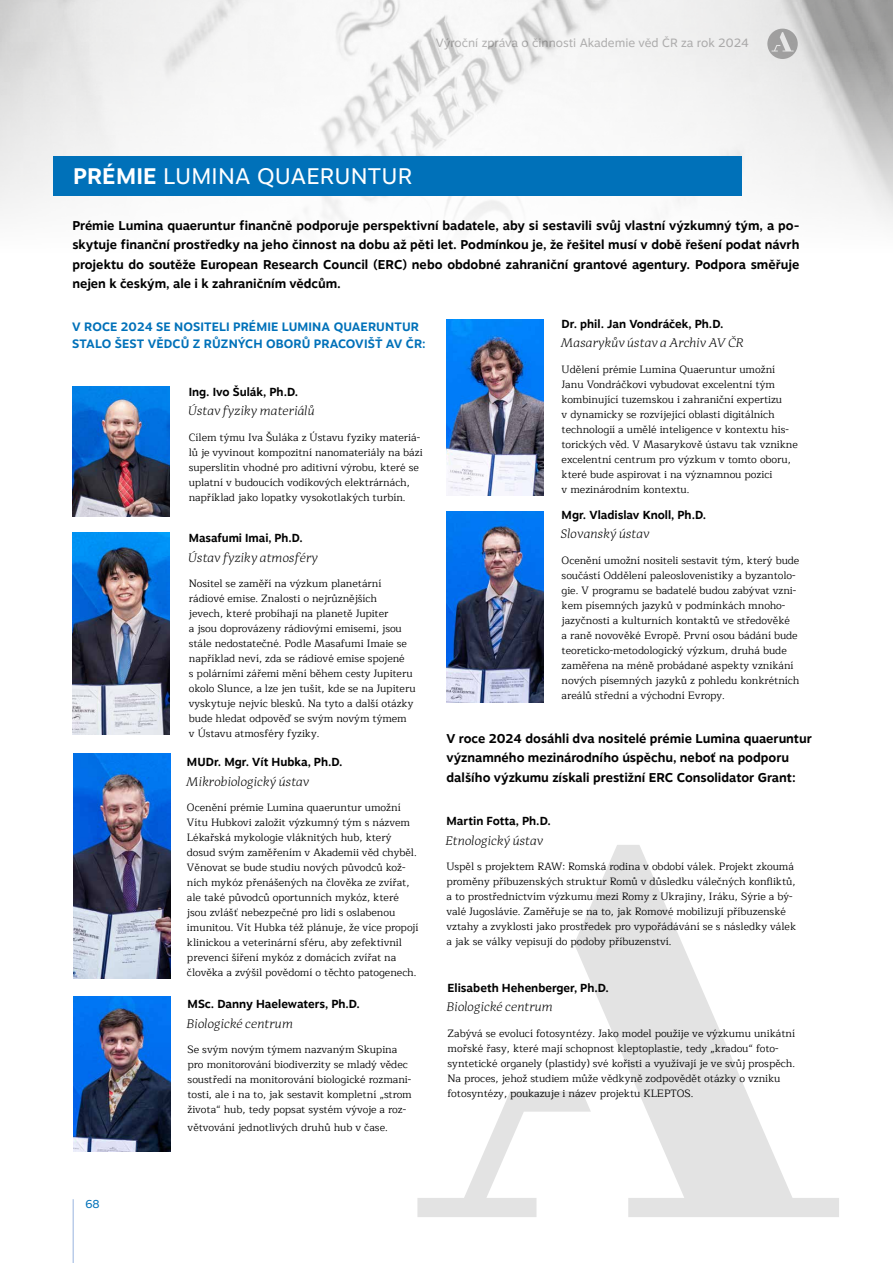
<style>
.page{position:relative;width:893px;height:1263px;background:#fff}
.page>*{position:absolute;margin:0;border:0;box-sizing:border-box;transform-origin:0 0}
.t1{font:22.5px "Motiva Sans";letter-spacing:.01em;color:#fff}
.t2{font:700 12.75px/19.5px "Motiva Sans";color:#000;text-align:justify}
.t3{font:italic 300 12.75px "Adagio Serif";color:#000}
.t4{font:700 12.15px/17.5px "Motiva Sans";letter-spacing:.01em;color:#0071b9}
.t5{font:12px "Motiva Sans";color:#b8b7b7}
.t6{font:700 11.7px "Motiva Sans";color:#000}
.t7{font:11.4px "Motiva Sans";color:#0071b9}
.t8{font:10.5px/15px "Maitree";color:#000}
.s1{font-weight:700}
</style>
<div class="page">
<hr style="left:73px;top:1199px;width:1px;height:64px;background:#98b3de">
<svg style="left:417px;top:845px;width:422px;height:372px"></svg>
<img style="left:0;top:0;width:893px;height:320px">
<div style="left:54px;top:156px;width:688px;height:40px;background:#0071b9"></div>
<img style="left:73px;top:387px;width:97px;height:129px">
<img style="left:73px;top:997px;width:97px;height:155px">
<img style="left:73px;top:753px;width:97px;height:225px">
<img style="left:446px;top:320px;width:97px;height:175px">
<img style="left:446px;top:511px;width:97px;height:192px">
<img style="left:73px;top:532px;width:97px;height:202px">
<p class="t5" style="left:436px;top:34px;width:315px">Výroční zpráva o činnosti Akademie věd ČR za rok 2024</p>
<h1 class="t1" style="left:73px;top:159px;width:341px"><span class="s1">PRÉMIE</span> LUMINA QUAERUNTUR</h1>
<p class="t2" style="left:72px;top:215px;width:729px">Prémie Lumina quaeruntur finančně podporuje perspektivní badatele, aby si sestavili svůj vlastní výzkumný tým, a po&shy;skytuje finanční prostředky na jeho činnost na dobu až pěti let. Podmínkou je, že řešitel musí v době řešení podat návrh projektu do soutěže European Research Council (ERC) nebo obdobné zahraniční grantové agentury. Podpora směřuje nejen k českým, ale i k zahraničním vědcům.</p>
<p class="t4" style="left:72px;top:317px;width:355px">V ROCE 2024 SE NOSITELI PRÉMIE LUMINA QUAERUNTUR<br>STALO ŠEST VĚDCŮ Z RŮZNÝCH OBORŮ PRACOVIŠŤ AV ČR:</p>
<p class="t6" style="left:562px;top:315px;width:163px">Dr. phil. Jan Vondráček, Ph.D.</p>
<p class="t3" style="left:562px;top:335px;width:184px">Masarykův ústav a Archiv AV ČR</p>
<p class="t8" style="left:562px;top:362px;width:238px">Udělení prémie Lumina Quaeruntur umožní Janu Vondráčkovi vybudovat excelentní tým kombinující tuzemskou i zahraniční expertizu<br>v dynamicky se rozvíjející oblasti digitálních technologií a umělé inteligence v kontextu his&shy;torických věd. V Masarykově ústavu tak vznikne excelentní centrum pro výzkum v tomto oboru, které bude aspirovat i na významnou pozici<br>v mezinárodním kontextu.</p>
<p class="t6" style="left:562px;top:506px;width:146px">Mgr. Vladislav Knoll, Ph.D.</p>
<p class="t3" style="left:562px;top:526px;width:90px">Slovanský ústav</p>
<p class="t8" style="left:562px;top:553px;width:239px">Ocenění umožní nositeli sestavit tým, který bude součástí Oddělení paleoslovenistiky a byzantolo&shy;gie. V programu se badatelé budou zabývat vzni&shy;kem písemných jazyků v podmínkách mnoho&shy;jazyčnosti a kulturních kontaktů ve středověké<br>a raně novověké Evropě. První osou bádání bude teoreticko-metodologický výzkum, druhá bude zaměřena na méně probádané aspekty vznikání nových písemných jazyků z pohledu konkrétních areálů střední a východní Evropy.</p>
<p class="t6" style="left:189px;top:383px;width:111px">Ing. Ivo Šulák, Ph.D.</p>
<p class="t3" style="left:189px;top:403px;width:128px">Ústav fyziky materiálů</p>
<p class="t8" style="left:189px;top:430px;width:235px">Cílem týmu Iva Šuláka z Ústavu fyziky materiá&shy;lů je vyvinout kompozitní nanomateriály na bázi superslitin vhodné pro aditivní výrobu, které se uplatní v budoucích vodíkových elektrárnách, například jako lopatky vysokotlakých turbín.</p>
<p class="t6" style="left:189px;top:529px;width:115px">Masafumi Imai, Ph.D.</p>
<p class="t3" style="left:189px;top:549px;width:131px">Ústav fyziky atmosféry</p>
<p class="t8" style="left:189px;top:576px;width:228px">Nositel se zaměří na výzkum planetární rádiové emise. Znalosti o nejrůznějších<br>jevech, které probíhají na planetě Jupiter<br>a jsou doprovázeny rádiovými emisemi, jsou stále nedostatečné. Podle Masafumi Imaie se například neví, zda se rádiové emise spojené<br>s polárními zářemi mění během cesty Jupiteru okolo Slunce, a lze jen tušit, kde se na Jupiteru vyskytuje nejvíc blesků. Na tyto a další otázky bude hledat odpověď se svým novým týmem<br>v Ústavu atmosféry fyziky.</p>
<p class="t2" style="left:446px;top:728px;width:367px;text-align:left">V roce 2024 dosáhli dva nositelé prémie Lumina quaeruntur významného mezinárodního úspěchu, neboť na podporu dalšího výzkumu získali prestižní ERC Consolidator Grant:</p>
<p class="t6" style="left:187px;top:753px;width:157px">MUDr. Mgr. Vít Hubka, Ph.D.</p>
<p class="t3" style="left:187px;top:774px;width:125px">Mikrobiologický ústav</p>
<p class="t8" style="left:187px;top:800px;width:233px">Ocenění prémie Lumina quaeruntur umožní Vítu Hubkovi založit výzkumný tým s názvem Lékařská mykologie vláknitých hub, který dosud svým zaměřením v Akademii věd chyběl.<br>Věnovat se bude studiu nových původců kož&shy;ních mykóz přenášených na člověka ze zvířat, ale také původců oportunních mykóz, které jsou zvlášť nebezpečné pro lidi s oslabenou imunitou. Vít Hubka též plánuje, že více propojí klinickou a veterinární sféru, aby zefektivnil prevenci šíření mykóz z domácích zvířat na člověka a zvýšil povědomí o těchto patogenech.</p>
<p class="t6" style="left:446px;top:812px;width:106px">Martin Fotta, Ph.D.</p>
<p class="t3" style="left:446px;top:832px;width:99px">Etnologický ústav</p>
<p class="t8" style="left:446px;top:859px;width:351px">Uspěl s projektem RAW: Romská rodina v období válek. Projekt zkoumá proměny příbuzenských struktur Romů v důsledku válečných konfliktů, a to prostřednictvím výzkumu mezi Romy z Ukrajiny, Iráku, Sýrie a bý&shy;valé Jugoslávie. Zaměřuje se na to, jak Romové mobilizují příbuzenské vztahy a zvyklosti jako prostředek pro vypořádávání se s následky válek a jak se války vepisují do podoby příbuzenství.</p>
<p class="t6" style="left:448px;top:979px;width:163px">Elisabeth Hehenberger, Ph.D.</p>
<p class="t3" style="left:448px;top:999px;width:108px">Biologické centrum</p>
<p class="t8" style="left:448px;top:1026px;width:349px">Zabývá se evolucí fotosyntézy. Jako model použije ve výzkumu unikátní mořské řasy, které mají schopnost kleptoplastie, tedy „kradou“ foto&shy;syntetické organely (plastidy) své kořisti a využívají je ve svůj prospěch.<br>Na proces, jehož studiem může vědkyně zodpovědět otázky o vzniku fotosyntézy, poukazuje i název projektu KLEPTOS.</p>
<p class="t6" style="left:188px;top:995px;width:174px">MSc. Danny Haelewaters, Ph.D.</p>
<p class="t3" style="left:188px;top:1015px;width:108px">Biologické centrum</p>
<p class="t8" style="left:188px;top:1042px;width:226px">Se svým novým týmem nazvaným Skupina pro monitorování biodiverzity se mladý vědec soustředí na monitorování biologické rozmani&shy;tosti, ale i na to, jak sestavit kompletní „strom života“ hub, tedy popsat systém vývoje a roz-</p>
<p class="t8" style="left:188px;top:1120px;width:202px">větvování jednotlivých druhů hub v čase.</p>
<p class="t7" style="left:85px;top:1195px;width:16px">68</p>
</div>
